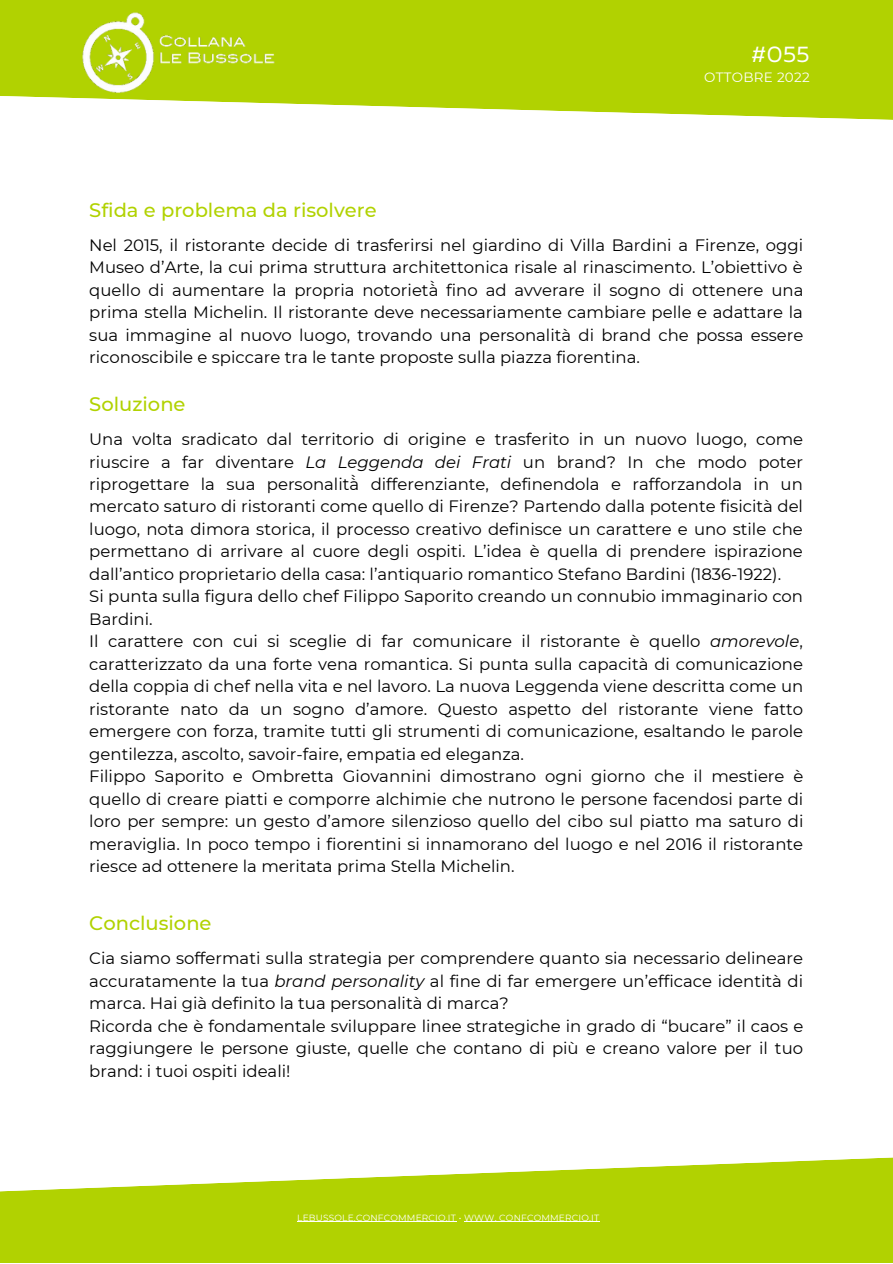
<style>
.page{position:relative;width:893px;height:1264px;background:#fff}
.page>*{position:absolute;margin:0;border:0;box-sizing:border-box;transform-origin:0 0}
.t1{font:22.5px "Muller";color:#fff}
.t2{font:22.2px "Muller";color:#fff}
.t3{font:500 19.5px "Montserrat";color:#b1d201}
.t4{font:16.5px/22.5px "Montserrat";color:#000}
.t5{font:13.5px "Montserrat";letter-spacing:.02em;color:#fff}
.t6{font:12px "Montserrat";letter-spacing:.02em;color:#fff}
.t7{font:9px "Montserrat";letter-spacing:.02em;color:#fff}
.s1{font-style:italic}
</style>
<div class="page">
<svg style="left:0;top:0;width:892px;height:120px;background:#b7d515"></svg>
<svg style="left:0;top:1157px;width:892px;height:105px;fill:#b1d201"></svg>
<hr style="left:297px;top:1221px;width:159px;height:1px;background:#fff">
<hr style="left:464px;top:1221px;width:135px;height:1px;background:#fff">
<img style="left:59px;top:0;width:236px;height:120px">
<h2 class="t2" style="left:744px;top:39px;width:59px">#035</h2>
<p class="t6" style="left:705px;top:62px;width:98px">FEBBRAIO 2021</p>
<h1 class="t1" style="left:751px;top:45px;width:59px">#055</h1>
<p class="t5" style="left:704px;top:69px;width:107px">OTTOBRE 2022</p>
<p class="t3" style="left:89px;top:198px;width:289px">Sfida e problema da risolvere</p>
<p class="t4" style="left:89px;top:233px;width:715px;text-align:justify">Nel 2015, il ristorante decide di trasferirsi nel giardino di Villa Bardini a Firenze, oggi Museo d’Arte, la cui prima struttura architettonica risale al rinascimento. L’obiettivo è quello di aumentare la propria notorietà̀ fino ad avverare il sogno di ottenere una prima stella Michelin. Il ristorante deve necessariamente cambiare pelle e adattare la sua immagine al nuovo luogo, trovando una personalità di brand che possa essere riconoscibile e spiccare tra le tante proposte sulla piazza fiorentina.</p>
<p class="t3" style="left:89px;top:392px;width:98px">Soluzione</p>
<p class="t4" style="left:89px;top:428px;width:715px">Una volta sradicato dal territorio di origine e trasferito in un nuovo luogo, come riuscire a far diventare <span class="s1">La Leggenda dei Frati</span> un brand? In che modo poter riprogettare la sua personalità̀ differenziante, definendola e rafforzandola in un mercato saturo di ristoranti come quello di Firenze? Partendo dalla potente fisicità del luogo, nota dimora storica, il processo creativo definisce un carattere e uno stile che permettano di arrivare al cuore degli ospiti. L’idea è quella di prendere ispirazione dall’antico proprietario della casa: l’antiquario romantico Stefano Bardini (1836-1922).<br>Si punta sulla figura dello chef Filippo Saporito creando un connubio immaginario con Bardini.<br>Il carattere con cui si sceglie di far comunicare il ristorante è quello <span class="s1">amorevole</span>, caratterizzato da una forte vena romantica. Si punta sulla capacità di comunicazione della coppia di chef nella vita e nel lavoro. La nuova Leggenda viene descritta come un ristorante nato da un sogno d’amore. Questo aspetto del ristorante viene fatto emergere con forza, tramite tutti gli strumenti di comunicazione, esaltando le parole gentilezza, ascolto, savoir-faire, empatia ed eleganza.<br>Filippo Saporito e Ombretta Giovannini dimostrano ogni giorno che il mestiere è quello di creare piatti e comporre alchimie che nutrono le persone facendosi parte di loro per sempre: un gesto d’amore silenzioso quello del cibo sul piatto ma saturo di meraviglia. In poco tempo i fiorentini si innamorano del luogo e nel 2016 il ristorante riesce ad ottenere la meritata prima Stella Michelin.</p>
<p class="t3" style="left:89px;top:911px;width:124px">Conclusione</p>
<p class="t4" style="left:89px;top:947px;width:715px">Cia siamo soffermati sulla strategia per comprendere quanto sia necessario delineare accuratamente la tua <span class="s1">brand personality</span> al fine di far emergere un’efficace identità di marca. Hai già definito la tua personalità di marca?<br>Ricorda che è fondamentale sviluppare linee strategiche in grado di “bucare” il caos e raggiungere le persone giuste, quelle che contano di più e creano valore per il tuo brand: i tuoi ospiti ideali!</p>
<p class="t7" style="left:296px;top:1209px;width:303px">LEBUSSOLE.CONFCOMMERCIO.IT • WWW. CONFCOMMERCIO.IT</p>
<p class="t7" style="left:297px;top:1211px;width:303px">LEBUSSOLE.CONFCOMMERCIO.IT • WWW. CONFCOMMERCIO.IT</p>
</div>
